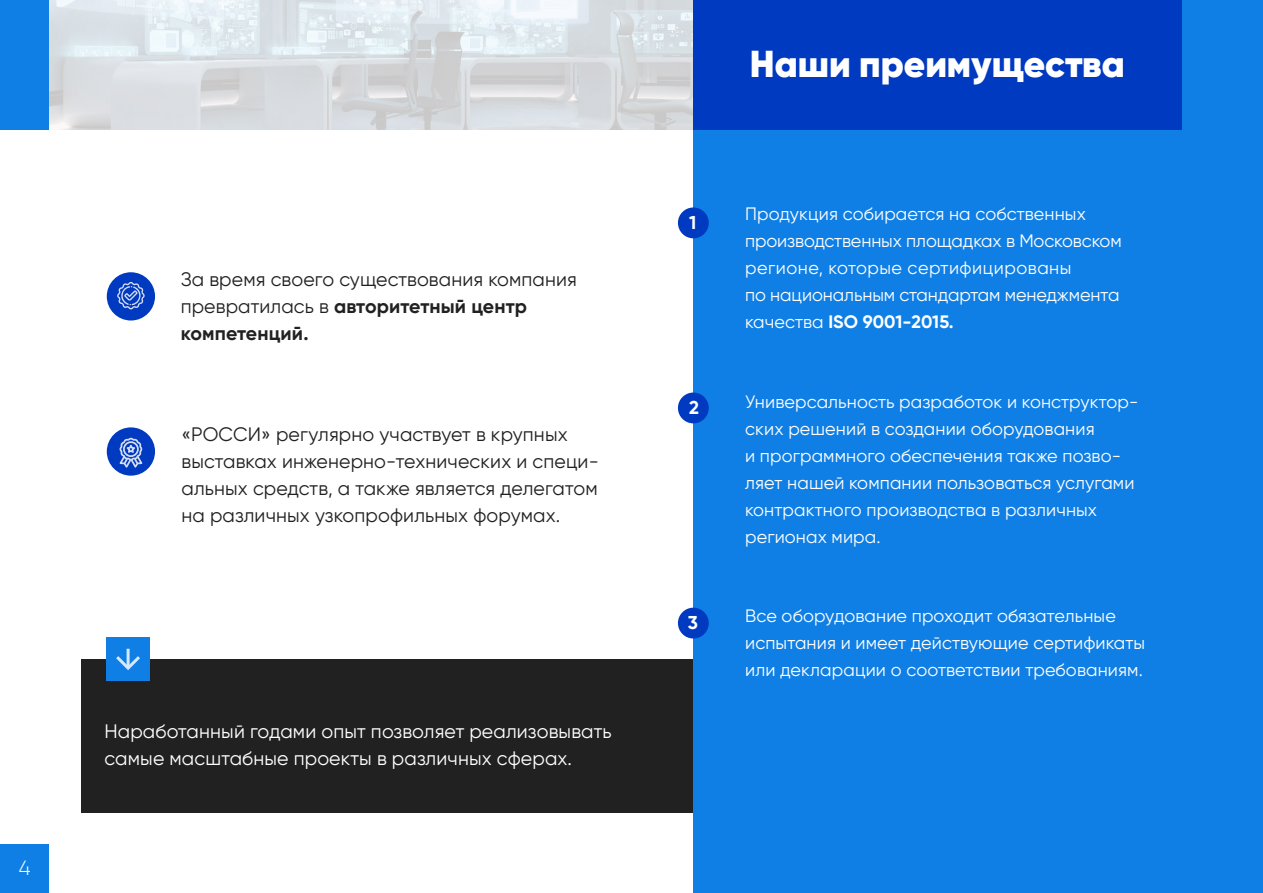
<style>
.page{position:relative;width:1263px;height:893px;background:#fff}
.page>*{position:absolute;margin:0;border:0;box-sizing:border-box;transform-origin:0 0}
.t1{font:900 37.5px "Gilroy";color:#fff}
.t2{font:300 20.55px "Gilroy";color:#fff}
.t3{font:19.5px/27px "Gilroy";letter-spacing:.005em;color:#212121}
.t4{font:19.5px/27px "Gilroy";letter-spacing:.005em;color:#fff}
.t5{font:700 18.6px "Gilroy";color:#fff}
.t6{font:18px/27px "Gilroy";letter-spacing:.005em;color:#fff}
.s1{font-weight:700}
</style>
<div class="page">
<svg style="left:49px;top:0;width:644px;height:130px;background:#dbdfe3"></svg>
<div style="left:81px;top:659px;width:616px;height:153px;background:#212121"></div>
<div style="left:693px;top:0;width:570px;height:893px;background:#0f7fe5"></div>
<div style="left:693px;top:0;width:489px;height:130px;background:#003ac0"></div>
<div style="left:107px;top:272px;width:48px;height:48px;background:#003ac0;border-radius:50%"></div>
<div style="left:107px;top:427px;width:48px;height:49px;background:#003ac0;border-radius:50%"></div>
<svg style="left:117px;top:282px;width:28px;height:27px"></svg>
<svg style="left:120px;top:438px;width:22px;height:30px"></svg>
<div style="left:678px;top:207px;width:31px;height:31px;background:#003ac0;border-radius:50%"></div>
<div style="left:678px;top:393px;width:31px;height:30px;background:#003ac0;border-radius:50%"></div>
<div style="left:678px;top:608px;width:31px;height:30px;background:#003ac0;border-radius:50%"></div>
<div style="left:0;top:845px;width:49px;height:48px;background:#0f7fe5"></div>
<div style="left:106px;top:637px;width:44px;height:44px;background:#0f7fe5"></div>
<svg style="left:116px;top:653px;width:24px;height:17px"></svg>
<hr style="left:127px;top:649px;width:3px;height:19px;background:#fff">
<div style="left:0;top:0;width:49px;height:130px;background:#0f7fe5"></div>
<p class="t3" style="left:181px;top:265px;width:398px">За время своего существования компания превратилась в <span class="s1">авторитетный центр компетенций.</span></p>
<p class="t3" style="left:181px;top:421px;width:419px">«РОССИ» регулярно участвует в крупных выставках инженерно-технических и специ&shy;альных средств, а также является делегатом на различных узкопрофильных форумах.</p>
<p class="t2" style="left:19px;top:855px;width:13px">4</p>
<p class="t4" style="left:104px;top:718px;width:509px">Наработанный годами опыт позволяет реализовывать самые масштабные проекты в различных сферах.</p>
<h1 class="t1" style="left:750px;top:40px;width:377px">Наши преимущества</h1>
<p class="t5" style="left:689px;top:211px;width:9px">1</p>
<p class="t5" style="left:689px;top:396px;width:11px">2</p>
<p class="t5" style="left:688px;top:611px;width:12px">3</p>
<p class="t6" style="left:745px;top:200px;width:378px">Продукция собирается на собственных производственных площадках в Московском регионе, которые сертифицированы<br>по национальным стандартам менеджмента качества <span class="s1">ISO 9001-2015.</span></p>
<p class="t6" style="left:745px;top:388px;width:395px">Универсальность разработок и конструктор&shy;ских решений в создании оборудования<br>и программного обеспечения также позво&shy;ляет нашей компании пользоваться услугами контрактного производства в различных регионах мира.</p>
<p class="t6" style="left:745px;top:602px;width:402px">Все оборудование проходит обязательные испытания и имеет действующие сертификаты или декларации о соответствии требованиям.</p>
</div>
